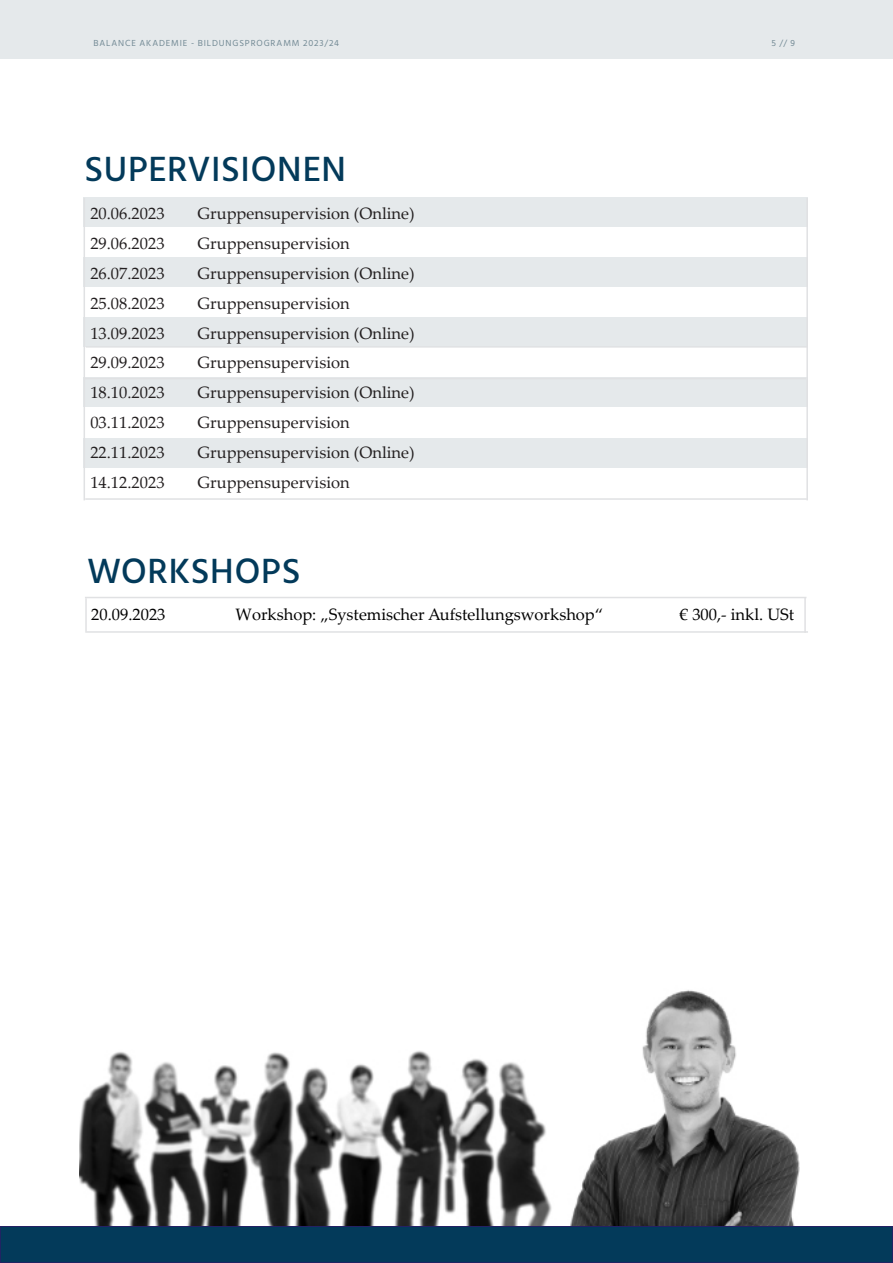
<style>
.page{position:relative;width:893px;height:1263px;background:#fff}
.page>*{position:absolute;margin:0;border:0;box-sizing:border-box;transform-origin:0 0}
.t1{font:500 36px "Hind";letter-spacing:.02em;color:#033a5a}
.t2{font:16.5px "Palatino Linotype";color:#231f20}
.t3{font:16.5px "Palatino Linotype";color:#000001}
.t4{font:9px "Hind";letter-spacing:.095em;color:#738a95}
</style>
<div class="page">
<div style="left:0;top:0;width:893px;height:58px;background:#e5e9eb"></div>
<img style="left:79px;top:990px;width:721px;height:236px">
<div style="left:0;top:1226px;width:893px;height:36px;background:#033a5a"></div>
<div style="left:0;top:1226px;width:893px;height:37px;border:1px solid #252165"></div>
<div style="left:84px;top:438px;width:724px;height:29px;background:#e5e9eb"></div>
<div style="left:84px;top:378px;width:724px;height:29px;background:#e5e9eb"></div>
<div style="left:84px;top:198px;width:724px;height:29px;background:#e5e9eb"></div>
<div style="left:84px;top:318px;width:724px;height:29px;background:#e5e9eb"></div>
<div style="left:84px;top:258px;width:724px;height:29px;background:#e5e9eb"></div>
<hr style="left:806px;top:198px;width:2px;height:302px;background:#e0e1e3">
<hr style="left:84px;top:198px;width:1px;height:302px;background:#e0e1e3">
<hr style="left:86px;top:346px;width:722px;height:2px;background:#e0e1e3">
<hr style="left:84px;top:378px;width:722px;height:1px;background:#e0e1e3">
<hr style="left:804px;top:597px;width:2px;height:36px;background:#e0e1e3">
<hr style="left:85px;top:597px;width:721px;height:1px;background:#e0e1e3">
<hr style="left:85px;top:498px;width:722px;height:2px;background:#e0e1e3">
<hr style="left:85px;top:598px;width:2px;height:35px;background:#e0e1e3">
<hr style="left:86px;top:631px;width:722px;height:2px;background:#e0e1e3">
<p class="t4" style="left:94px;top:39px;width:247px">BALANCE AKADEMIE - BILDUNGSPROGRAMM 2023/24</p>
<p class="t4" style="left:771px;top:39px;width:25px">5 // 9</p>
<h1 class="t1" style="left:85px;top:150px;width:263px">SUPERVISIONEN</h1>
<p class="t2" style="left:90px;top:201px;width:76px">20.06.2023</p>
<p class="t2" style="left:198px;top:201px;width:219px">Gruppensupervision (Online)</p>
<p class="t2" style="left:90px;top:231px;width:76px">29.06.2023</p>
<p class="t2" style="left:198px;top:231px;width:154px">Gruppensupervision</p>
<p class="t2" style="left:90px;top:261px;width:76px">26.07.2023</p>
<p class="t2" style="left:198px;top:261px;width:219px">Gruppensupervision (Online)</p>
<p class="t2" style="left:90px;top:291px;width:76px">25.08.2023</p>
<p class="t2" style="left:198px;top:291px;width:154px">Gruppensupervision</p>
<p class="t2" style="left:90px;top:321px;width:76px">13.09.2023</p>
<p class="t2" style="left:198px;top:321px;width:219px">Gruppensupervision (Online)</p>
<p class="t2" style="left:90px;top:351px;width:76px">29.09.2023</p>
<p class="t2" style="left:198px;top:351px;width:154px">Gruppensupervision</p>
<p class="t2" style="left:90px;top:381px;width:76px">18.10.2023</p>
<p class="t2" style="left:198px;top:381px;width:219px">Gruppensupervision (Online)</p>
<p class="t2" style="left:90px;top:411px;width:76px">03.11.2023</p>
<p class="t2" style="left:198px;top:411px;width:154px">Gruppensupervision</p>
<p class="t2" style="left:90px;top:441px;width:76px">22.11.2023</p>
<p class="t2" style="left:198px;top:441px;width:219px">Gruppensupervision (Online)</p>
<p class="t2" style="left:90px;top:471px;width:76px">14.12.2023</p>
<p class="t2" style="left:198px;top:471px;width:154px">Gruppensupervision</p>
<h1 class="t1" style="left:87px;top:552px;width:215px">WORKSHOPS</h1>
<p class="t3" style="left:91px;top:608px;width:76px">20.09.2023</p>
<p class="t3" style="left:236px;top:603px;width:369px">Workshop: „Systemischer Aufstellungsworkshop“</p>
<p class="t3" style="left:680px;top:603px;width:116px">€ 300,- inkl. USt</p>
</div>
